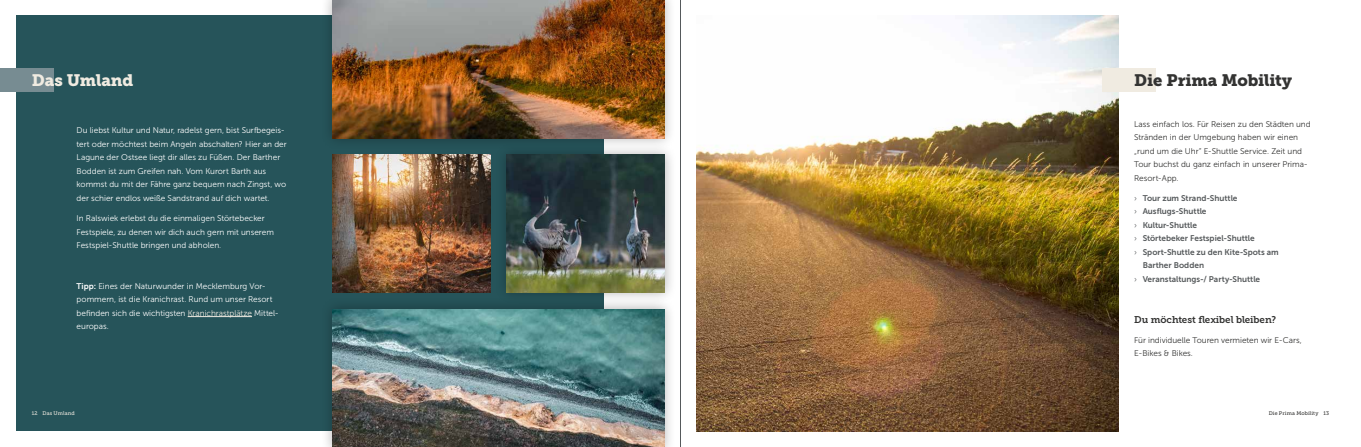
<style>
.page{position:relative;width:1361px;height:447px;background:#fff}
.page>*{position:absolute;margin:0;border:0;box-sizing:border-box;transform-origin:0 0}
.t1{font:16.5px "Museo Slab 900";letter-spacing:-.01em;color:#333332}
.t2{font:16.5px "Museo Slab 900";letter-spacing:-.005em;color:#f0ebe1}
.t3{font:9.75px "Museo Slab 700";letter-spacing:-.01em;color:#333332}
.t4{font:8.25px/13.5px "Museo Sans 300";color:#fff}
.t5{font:8.25px/13.5px "Museo Sans 300";color:#333332}
.t6{font:8.25px "Museo Sans 700";color:#55595b}
.t7{font:5.25px "Museo Slab 500";letter-spacing:.02em;color:#333332}
.t8{font:5.25px "Museo Slab 500";letter-spacing:.02em;color:#f0ebe1}
.s1{font-family:"Museo Sans 700"}
.s2{color:#f0ebe1}
.s3{font-family:"Museo Sans 300"}
</style>
<div class="page">
<div style="left:16px;top:16px;width:588px;height:415px;background:#26545a"></div>
<div style="left:320px;top:297px;width:356px;height:149px;background:#000;opacity:.3"></div>
<img style="left:332px;top:309px;width:332px;height:137px">
<div style="left:320px;top:0;width:356px;height:150px;background:#000;opacity:.3"></div>
<img style="left:332px;top:0;width:332px;height:138px">
<div style="left:494px;top:142px;width:182px;height:162px;background:#000;opacity:.3"></div>
<img style="left:506px;top:154px;width:158px;height:138px">
<img style="left:332px;top:154px;width:158px;height:138px">
<img style="left:696px;top:16px;width:422px;height:415px">
<div style="left:0;top:68px;width:53px;height:23px;background:#778c92"></div>
<div style="left:1102px;top:68px;width:53px;height:23px;background:#f0ebe1"></div>
<hr style="left:680px;top:0;width:1px;height:446px;background:#55595b">
<hr style="left:188px;top:316px;width:64px;height:1px;background:#f0ebe1">
<h1 class="t2" style="left:32px;top:71px;width:103px">Das Umland</h1>
<p class="t4" style="left:77px;top:124px;width:212px">Du liebst Kultur und Natur, radelst gern, bist Surfbegeis&shy;tert oder möchtest beim Angeln abschalten? Hier an der Lagune der Ostsee liegt dir alles zu Füßen. Der Barther Bodden ist zum Greifen nah. Vom Kurort Barth aus kommst du mit der Fähre ganz bequem nach Zingst, wo der schier endlos weiße Sandstrand auf dich wartet.</p>
<p class="t4" style="left:77px;top:211px;width:199px">In Ralswiek erlebst du die einmaligen Störtebecker<br>Festspiele, zu denen wir dich auch gern mit unserem<br>Festspiel-Shuttle bringen und abholen.</p>
<p class="t4" style="left:77px;top:279px;width:204px"><span class="s1">Tipp:</span> Eines der Naturwunder in Mecklemburg Vor&shy;pommern, ist die Kranichrast. Rund um unser Resort befinden sich die wichtigsten <span class="s2">Kranichrastplätze</span> Mittel&shy;europas.</p>
<h1 class="t1" style="left:1134px;top:71px;width:160px">Die Prima Mobility</h1>
<p class="t5" style="left:1134px;top:117px;width:178px">Lass einfach los. Für Reisen zu den Städten und Stränden in der Umgebung haben wir einen „rund um die Uhr“ E-Shuttle Service. Zeit und Tour buchst du ganz einfach in unserer Prima-Resort-App.</p>
<p class="t6" style="left:1134px;top:193px;width:105px"><span class="s3">›</span> Tour zum Strand-Shuttle</p>
<p class="t6" style="left:1134px;top:207px;width:74px"><span class="s3">›</span> Ausflugs-Shuttle</p>
<p class="t6" style="left:1134px;top:220px;width:64px"><span class="s3">›</span> Kultur-Shuttle</p>
<p class="t6" style="left:1134px;top:234px;width:122px"><span class="s3">›</span> Störtebeker Festspiel-Shuttle</p>
<p class="t6" style="left:1134px;top:247px;width:146px"><span class="s3">›</span> Sport-Shuttle zu den Kite-Spots am</p>
<p class="t6" style="left:1142px;top:261px;width:63px">Barther Bodden</p>
<p class="t6" style="left:1134px;top:274px;width:128px"><span class="s3">›</span> Veranstaltungs-/ Party-Shuttle</p>
<p class="t3" style="left:1134px;top:313px;width:143px">Du möchtest flexibel bleiben?</p>
<p class="t5" style="left:1134px;top:333px;width:169px">Für individuelle Touren vermieten wir E-Cars,<br>E-Bikes &amp; Bikes.</p>
<p class="t8" style="left:32px;top:410px;width:44px">12 Das Umland</p>
<p class="t7" style="left:1323px;top:410px;width:7px">13</p>
<p class="t7" style="left:1268px;top:410px;width:51px">Die Prima Mobility</p>
</div>
